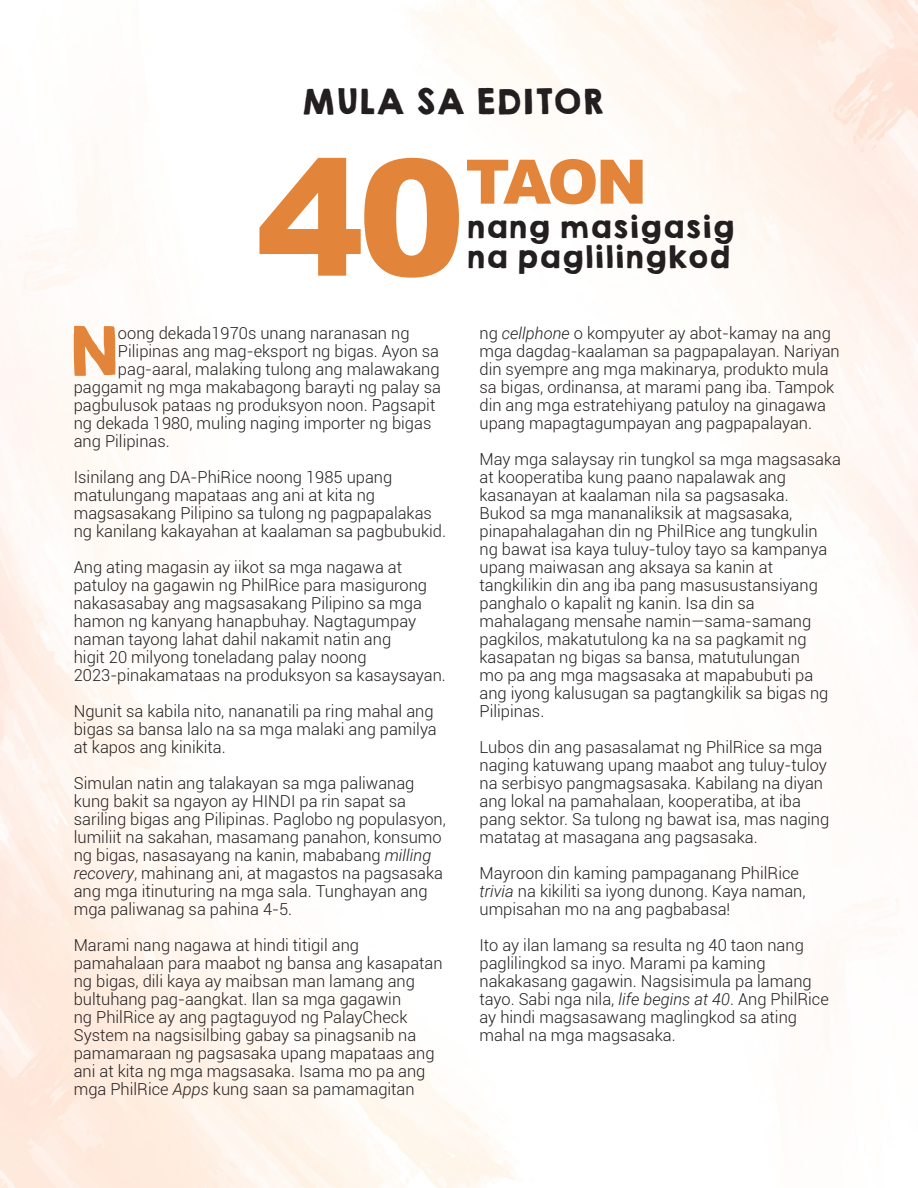
<style>
.page{position:relative;width:918px;height:1188px;background:#fff}
.page>*{position:absolute;margin:0;border:0;box-sizing:border-box;transform-origin:0 0}
.t1{font:900 161.85px "Arial";color:#e28439}
.t2{font:900 61.35px "Arial";color:#e28439}
.Body_Text{font:60.6px "KGHAPPY Solid";color:#e28439}
.t3{font:31.5px "KGHAPPY Solid";color:#231f20}
.t4{font:27.6px "KGHAPPY Solid";color:#231f20}
.Body_Text-2{font:300 16.5px/18px "Roboto";color:#231f20}
.s1{font-style:italic}
</style>
<div class="page">
<p class="t3" style="left:301px;top:77px;width:305px">MULA SA EDITOR</p>
<p class="t1" style="left:256px;top:100px;width:211px">40</p>
<p class="t2" style="left:466px;top:137px;width:183px">TAON</p>
<p class="t4" style="left:466px;top:205px;width:270px">nang masigasig</p>
<p class="t4" style="left:466px;top:236px;width:266px">na paglilingkod</p>
<p class="Body_Text" style="left:66px;top:304px;width:53px">N</p>
<p class="Body_Text-2" style="left:118px;top:323px;width:293px">oong dekada1970s unang naranasan ng</p>
<p class="Body_Text-2" style="left:118px;top:341px;width:323px">Pilipinas ang mag-eksport ng bigas. Ayon sa</p>
<p class="Body_Text-2" style="left:118px;top:359px;width:323px">pag-aaral, malaking tulong ang malawakang</p>
<p class="Body_Text-2" style="left:74px;top:377px;width:369px">paggamit ng mga makabagong barayti ng palay sa</p>
<p class="Body_Text-2" style="left:74px;top:395px;width:363px">pagbulusok pataas ng produksyon noon. Pagsapit</p>
<p class="Body_Text-2" style="left:74px;top:413px;width:359px">ng dekada 1980, muling naging importer ng bigas</p>
<p class="Body_Text-2" style="left:74px;top:431px;width:98px">ang Pilipinas.</p>
<p class="Body_Text-2" style="left:74px;top:467px;width:374px">Isinilang ang DA-PhiRice noong 1985 upang matulungang mapataas ang ani at kita ng magsasakang Pilipino sa tulong ng pagpapalakas ng kanilang kakayahan at kaalaman sa pagbubukid.</p>
<p class="Body_Text-2" style="left:74px;top:557px;width:374px">Ang ating magasin ay iikot sa mga nagawa at patuloy na gagawin ng PhilRice para masigurong nakasasabay ang magsasakang Pilipino sa mga hamon ng kanyang hanapbuhay. Nagtagumpay naman tayong lahat dahil nakamit natin ang<br>higit 20 milyong toneladang palay noong 2023-pinakamataas na produksyon sa kasaysayan.</p>
<p class="Body_Text-2" style="left:74px;top:701px;width:365px">Ngunit sa kabila nito, nananatili pa ring mahal ang bigas sa bansa lalo na sa mga malaki ang pamilya at kapos ang kinikita.</p>
<p class="Body_Text-2" style="left:74px;top:773px;width:374px">Simulan natin ang talakayan sa mga paliwanag kung bakit sa ngayon ay HINDI pa rin sapat sa sariling bigas ang Pilipinas. Paglobo ng populasyon, lumiliit na sakahan, masamang panahon, konsumo ng bigas, nasasayang na kanin, mababang <span class="s1">milling recovery</span>, mahinang ani, at magastos na pagsasaka ang mga itinuturing na mga sala. Tunghayan ang mga paliwanag sa pahina 4-5.</p>
<p class="Body_Text-2" style="left:74px;top:935px;width:370px">Marami nang nagawa at hindi titigil ang pamahalaan para maabot ng bansa ang kasapatan ng bigas, dili kaya ay maibsan man lamang ang bultuhang pag-aangkat. Ilan sa mga gagawin<br>ng PhilRice ay ang pagtaguyod ng PalayCheck System na nagsisilbing gabay sa pinagsanib na pamamaraan ng pagsasaka upang mapataas ang ani at kita ng mga magsasaka. Isama mo pa ang mga PhilRice <span class="s1">Apps</span> kung saan sa pamamagitan</p>
<p class="Body_Text-2" style="left:480px;top:323px;width:362px">ng <span class="s1">cellphone</span> o kompyuter ay abot-kamay na ang mga dagdag-kaalaman sa pagpapalayan. Nariyan din syempre ang mga makinarya, produkto mula sa bigas, ordinansa, at marami pang iba. Tampok din ang mga estratehiyang patuloy na ginagawa upang mapagtagumpayan ang pagpapalayan.</p>
<p class="Body_Text-2" style="left:480px;top:449px;width:363px">May mga salaysay rin tungkol sa mga magsasaka at kooperatiba kung paano napalawak ang kasanayan at kaalaman nila sa pagsasaka.<br>Bukod sa mga mananaliksik at magsasaka, pinapahalagahan din ng PhilRice ang tungkulin<br>ng bawat isa kaya tuluy-tuloy tayo sa kampanya upang maiwasan ang aksaya sa kanin at tangkilikin din ang iba pang masusustansiyang panghalo o kapalit ng kanin. Isa din sa mahalagang mensahe namin—sama-samang pagkilos, makatutulong ka na sa pagkamit ng kasapatan ng bigas sa bansa, matutulungan<br>mo pa ang mga magsasaka at mapabubuti pa ang iyong kalusugan sa pagtangkilik sa bigas ng Pilipinas.</p>
<p class="Body_Text-2" style="left:480px;top:737px;width:351px">Lubos din ang pasasalamat ng PhilRice sa mga naging katuwang upang maabot ang tuluy-tuloy na serbisyo pangmagsasaka. Kabilang na diyan ang lokal na pamahalaan, kooperatiba, at iba pang sektor. Sa tulong ng bawat isa, mas naging matatag at masagana ang pagsasaka.</p>
<p class="Body_Text-2" style="left:480px;top:863px;width:328px">Mayroon din kaming pampaganang PhilRice <span class="s1">trivia</span> na kikiliti sa iyong dunong. Kaya naman, umpisahan mo na ang pagbabasa!</p>
<p class="Body_Text-2" style="left:480px;top:935px;width:351px">Ito ay ilan lamang sa resulta ng 40 taon nang paglilingkod sa inyo. Marami pa kaming nakakasang gagawin. Nagsisimula pa lamang tayo. Sabi nga nila, <span class="s1">life begins at 40</span>. Ang PhilRice ay hindi magsasawang maglingkod sa ating mahal na mga magsasaka.</p>
</div>
